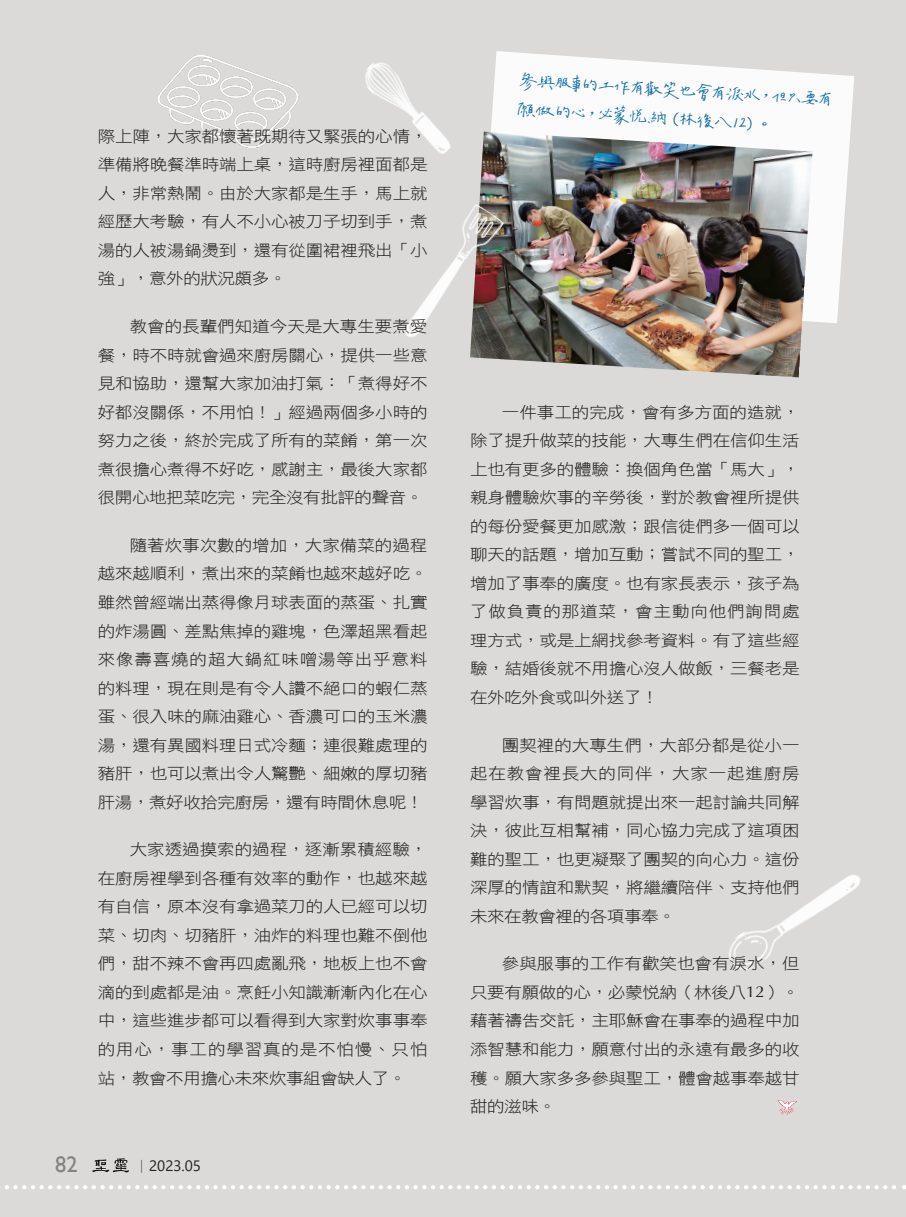
<style>
.page{position:relative;width:906px;height:1217px;background:#fff}
.page>*{position:absolute;margin:0;border:0;box-sizing:border-box;transform-origin:0 0}
.t1{font:22.5px "Gill Sans";color:#868281}
.眉批{font:18.9px/28.7px "jf liao Proportional Regular";color:#136ea7;scale:1.11 1}
.t2{font:15.75px/28.5px "DF Hei W3 WIN BF";letter-spacing:-.01em;color:#231f20;text-align:justify;scale:1.11 1}
.t3{font:15px "Segoe UI";color:#231f20}
.s1{font-family:"Adobe Ming Std";font-weight:300}
.s2{font-family:"Optima"}
</style>
<div class="page">
<div style="left:0;top:0;width:906px;height:1216px;background:#dbdad9"></div>
<svg style="left:92px;top:1157px;width:37px;height:15px"></svg>
<svg style="left:0;top:1184px;width:905px;height:4px"></svg>
<img style="left:357px;top:56px;width:100px;height:106px">
<img style="left:722px;top:863px;width:147px;height:112px">
<svg style="left:479px;top:51px;width:375px;height:272px"></svg>
<img style="left:159px;top:55px;width:139px;height:93px">
<img style="left:470px;top:131px;width:342px;height:246px">
<img style="left:393px;top:203px;width:111px;height:142px">
<svg style="left:777px;top:1099px;width:20px;height:15px"></svg>
<p class="t2" style="left:98px;top:122px;width:298px">際上陣，大家都懷著既期待又緊張的心情，準備將晚餐準時端上桌，這時廚房裡面都是人，非常熱鬧。由於大家都是生手，馬上就經歷大考驗，有人不小心被刀子切到手，煮湯的人被湯鍋燙到，還有從圍裙裡飛出「小強」，意外的狀況頗多。</p>
<p class="t2" style="left:98px;top:312px;width:298px;text-indent:32px">教會的長輩們知道今天是大專生要煮愛餐，時不時就會過來廚房關心，提供一些意見和協助，還幫大家加油打氣：「煮得好不好都沒關係，不用怕！」經過兩個多小時的努力之後，終於完成了所有的菜餚，第一次煮很擔心煮得不好吃，感謝主，最後大家都很開心地把菜吃完，完全沒有批評的聲音。</p>
<p class="t2" style="left:98px;top:531px;width:298px;text-indent:32px">隨著炊事次數的增加，大家備菜的過程越來越順利，煮出來的菜餚也越來越好吃。雖然曾經端出蒸得像月球表面的蒸蛋、扎實的炸湯圓、差點焦掉的雞塊，色澤超黑看起來像壽喜燒的超大鍋紅味噌湯等出乎意料的料理，現在則是有令人讚不絕口的蝦仁蒸蛋、很入味的麻油雞心、香濃可口的玉米濃湯，還有異國料理日式冷麵；連很難處理的豬肝，也可以煮出令人驚艷、細嫩的厚切豬肝湯，煮好收拾完廚房，還有時間休息呢！</p>
<p class="t2" style="left:98px;top:835px;width:298px;text-indent:32px">大家透過摸索的過程，逐漸累積經驗，在廚房裡學到各種有效率的動作，也越來越有自信，原本沒有拿過菜刀的人已經可以切菜、切肉、切豬肝，油炸的料理也難不倒他們，甜不辣不會再四處亂飛，地板上也不會滴的到處都是油。烹飪小知識漸漸內化在心中，這些進步都可以看得到大家對炊事事奉的用心，事工的學習真的是不怕慢、只怕站，教會不用擔心未來炊事組會缺人了。</p>
<h1 class="t1" style="left:55px;top:1150px;width:24px">82</h1>
<p class="t3" style="left:134px;top:1151px;width:68px"><span class="s1">｜</span>2023.05</p>
<p class="眉批" style="left:520px;top:65px;width:285px;rotate:4deg">參與服事的工作有歡笑也會有淚水，但只要有願做的心，必蒙悅納（林後八12）。</p>
<p class="t2" style="left:470px;top:397px;width:298px;text-indent:32px">一件事工的完成，會有多方面的造就，除了提升做菜的技能，大專生們在信仰生活上也有更多的體驗：換個角色當「馬大」，親身體驗炊事的辛勞後，對於教會裡所提供的每份愛餐更加感激；跟信徒們多一個可以聊天的話題，增加互動；嘗試不同的聖工，增加了事奉的廣度。也有家長表示，孩子為了做負責的那道菜，會主動向他們詢問處理方式，或是上網找參考資料。有了這些經驗，結婚後就不用擔心沒人做飯，三餐老是在外吃外食或叫外送了！</p>
<p class="t2" style="left:470px;top:730px;width:298px;text-indent:32px">團契裡的大專生們，大部分都是從小一起在教會裡長大的同伴，大家一起進廚房學習炊事，有問題就提出來一起討論共同解決，彼此互相幫補，同心協力完成了這項困難的聖工，也更凝聚了團契的向心力。這份深厚的情誼和默契，將繼續陪伴、支持他們未來在教會裡的各項事奉。</p>
<p class="t2" style="left:470px;top:949px;width:298px;text-indent:32px">參與服事的工作有歡笑也會有淚水，但只要有願做的心，必蒙悅納（林後八<span class="s2">12</span>）。藉著禱告交託，主耶穌會在事奉的過程中加添智慧和能力，願意付出的永遠有最多的收穫。願大家多多參與聖工，體會越事奉越甘甜的滋味。</p>
</div>
